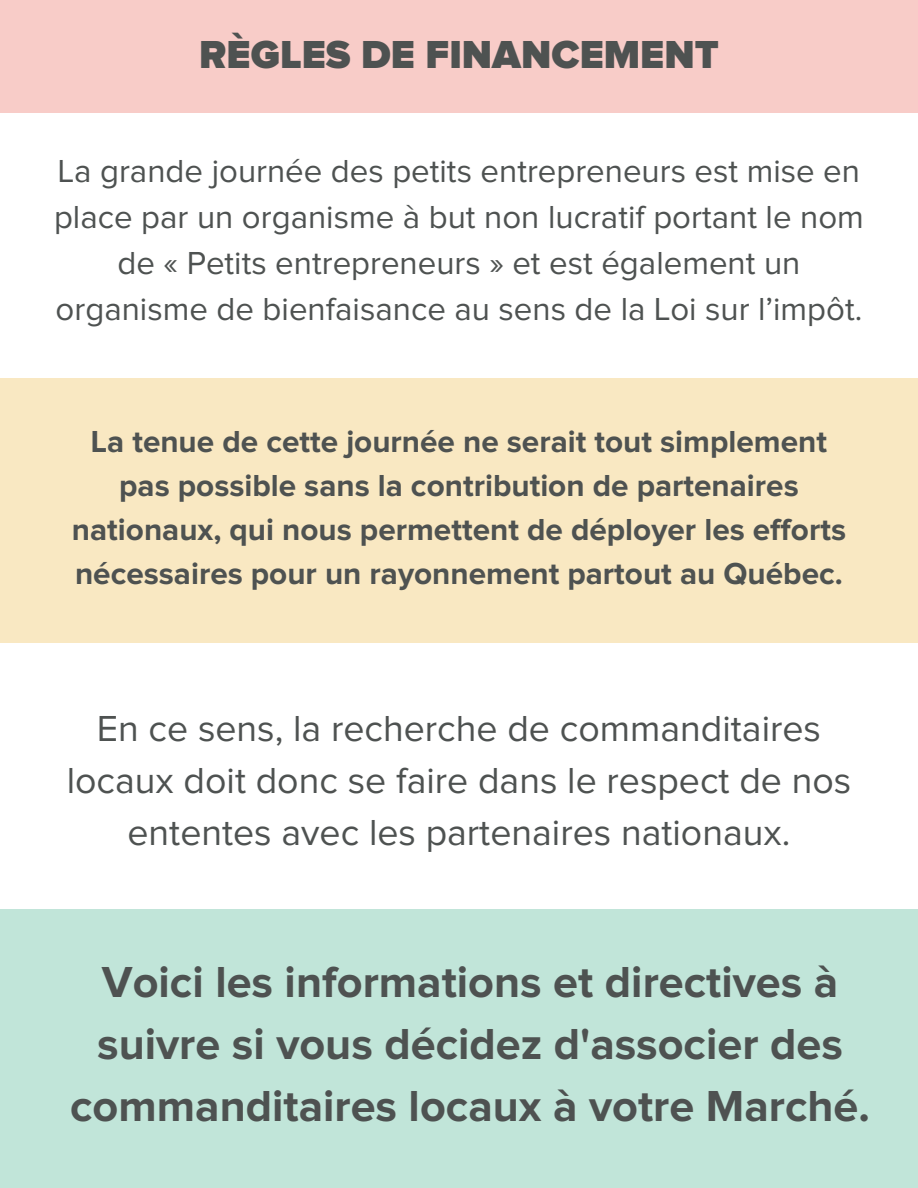
<style>
.page{position:relative;width:918px;height:1188px;background:#fff}
.page>*{position:absolute;margin:0;border:0;box-sizing:border-box;transform-origin:0 0}
.t1{font:700 45px/61.8px "Proxima Nova";color:#4e5251;text-align:center}
.t2{font:900 40.5px "Proxima Nova";color:#4e5251}
.t3{font:37.5px/51.8px "Proxima Nova";color:#4e5251;text-align:center}
.t4{font:33px/46.2px "Proxima Nova";color:#4e5251;text-align:center}
.t5{font:700 31.5px/43.8px "Proxima Nova";color:#4e5251;text-align:center}
</style>
<div class="page">
<div style="left:0;top:0;width:918px;height:113px;background:#f8ccc8"></div>
<div style="left:0;top:378px;width:918px;height:265px;background:#f9e8c2"></div>
<div style="left:0;top:909px;width:918px;height:278px;background:#c1e5d9"></div>
<p class="t2" style="left:199px;top:36px;width:521px">RÈGLES DE FINANCEMENT</p>
<p class="t4" style="left:54px;top:149px;width:811px">La grande journée des petits entrepreneurs est mise en place par un organisme à but non lucratif portant le nom de « Petits entrepreneurs » et est également un organisme de bienfaisance au sens de la Loi sur l’impôt.</p>
<p class="t5" style="left:72px;top:421px;width:776px">La tenue de cette journée ne serait tout simplement pas possible sans la contribution de partenaires nationaux, qui nous permettent de déployer les efforts nécessaires pour un rayonnement partout au Québec.</p>
<p class="t3" style="left:67px;top:704px;width:786px">En ce sens, la recherche de commanditaires locaux doit donc se faire dans le respect de nos ententes avec les partenaires nationaux.</p>
<h1 class="t1" style="left:70px;top:953px;width:801px">Voici les informations et directives à suivre si vous décidez d'associer des commanditaires locaux à votre Marché.</h1>
</div>
